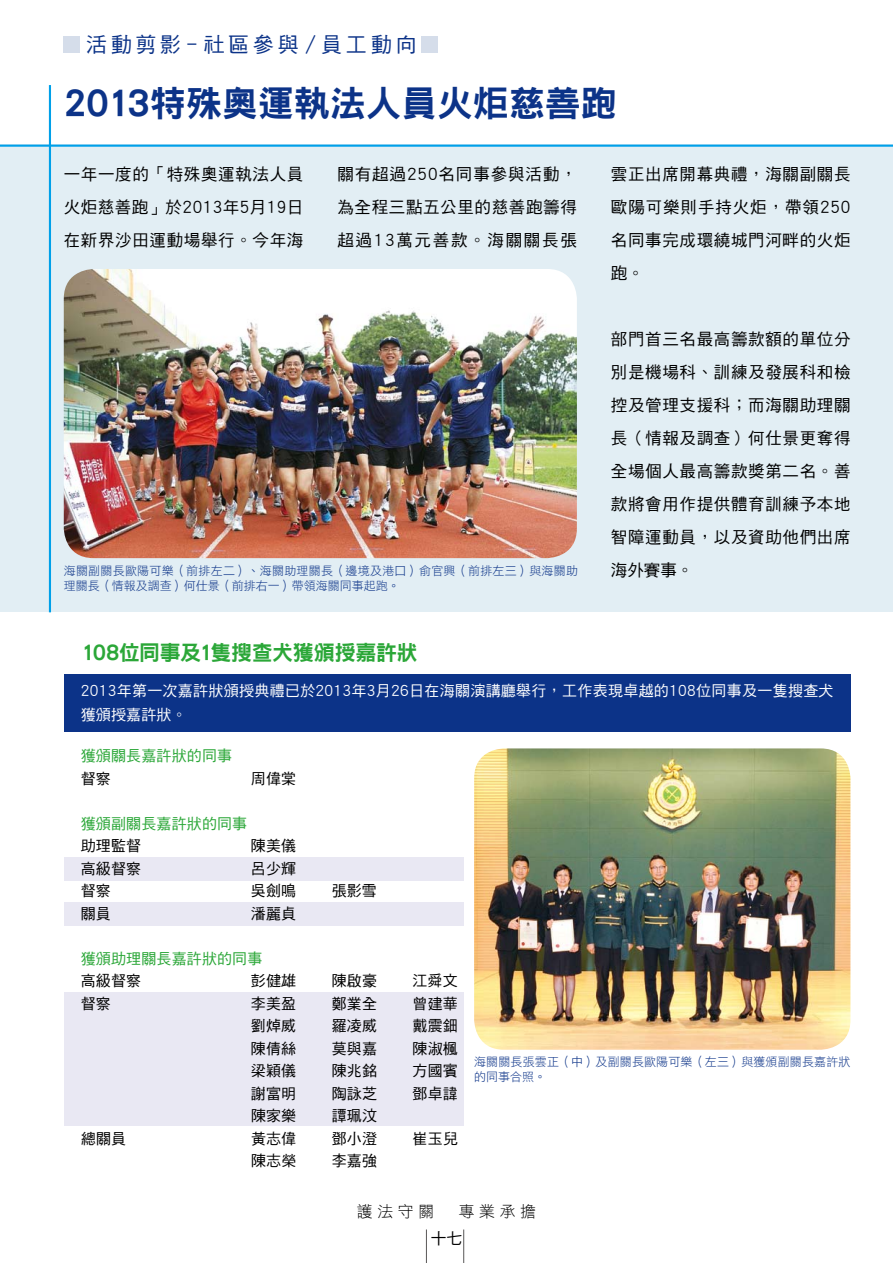
<style>
.page{position:relative;width:893px;height:1263px;background:#fff}
.page>*{position:absolute;margin:0;border:0;box-sizing:border-box;transform-origin:0 0}
.t1{font:36px "DF Hei HK W9";letter-spacing:-.005em;color:#0c3388}
.t2{font:21px "DF Hei HK W9";letter-spacing:-.025em;color:#2ba738}
.t3{font:21px "DF Hei HK W5";letter-spacing:.18em;color:#0c3388}
.t4{font:16.5px/33px "DF Hei HK W5";letter-spacing:.04em;color:#000;text-align:justify}
.t5{font:15.75px "DF Hei HK W3";letter-spacing:.3em;color:#000}
.t6{font:15.75px "DF Hei HK W5";color:#000}
.t7{font:15px "DF Hei HK W5";letter-spacing:.01em;color:#000}
.t8{font:15px/24px "DF Hei HK W5";letter-spacing:.02em;color:#fff}
.t9{font:15px "DF Hei HK W5";letter-spacing:.01em;color:#2ba738}
.t10{font:12px/15px "DF Li Hei HK W3";letter-spacing:.01em;color:#0c3388}
</style>
<div class="page">
<div style="left:64px;top:992px;width:399px;height:133px;background:#e9e8f3"></div>
<div style="left:64px;top:902px;width:399px;height:23px;background:#e9e8f3"></div>
<div style="left:64px;top:857px;width:399px;height:23px;background:#e9e8f3"></div>
<div style="left:422px;top:36px;width:16px;height:16px;background:#d5ddea"></div>
<div style="left:64px;top:36px;width:16px;height:16px;background:#d5ddea"></div>
<hr style="left:463px;top:1229px;width:1px;height:34px;background:#595757">
<hr style="left:426px;top:1229px;width:1px;height:34px;background:#595757">
<div style="left:0;top:145px;width:893px;height:467px;background:#e2eef4"></div>
<hr style="left:49px;top:85px;width:2px;height:527px;background:#00a0e9">
<hr style="left:0;top:145px;width:893px;height:2px;background:#00a0e9">
<img style="left:64px;top:269px;width:513px;height:289px">
<div style="left:64px;top:674px;width:786px;height:57px;background:#0c3388"></div>
<img style="left:474px;top:748px;width:376px;height:302px">
<p class="t3" style="left:86px;top:33px;width:332px">活動剪影﹣社區參與／員工動向</p>
<h1 class="t1" style="left:64px;top:84px;width:554px">2013特殊奧運執法人員火炬慈善跑</h1>
<p class="t4" style="left:64px;top:157px;width:241px">一年一度的「特殊奧運執法人員火炬慈善跑」於2013年5月19日在新界沙田運動場舉行。今年海</p>
<p class="t4" style="left:337px;top:157px;width:241px">關有超過250名同事參與活動，為全程三點五公里的慈善跑籌得超過13萬元善款。海關關長張</p>
<p class="t4" style="left:611px;top:157px;width:241px">雲正出席開幕典禮，海關副關長歐陽可樂則手持火炬，帶領250名同事完成環繞城門河畔的火炬跑。</p>
<p class="t4" style="left:611px;top:322px;width:241px">部門首三名最高籌款額的單位分別是機場科、訓練及發展科和檢控及管理支援科；而海關助理關長（情報及調查）何仕景更奪得全場個人最高籌款獎第二名。善款將會用作提供體育訓練予本地智障運動員，以及資助他們出席</p>
<p class="t10" style="left:64px;top:563px;width:516px">海關副關長歐陽可樂（前排左二）、海關助理關長（邊境及港口）俞官興（前排左三）與海關助</p>
<p class="t4" style="left:611px;top:553px;width:84px">海外賽事。</p>
<p class="t10" style="left:64px;top:578px;width:338px">理關長（情報及調查）何仕景（前排右一）帶領海關同事起跑。</p>
<h3 class="t2" style="left:81px;top:641px;width:339px">108位同事及1隻搜查犬獲頒授嘉許狀</h3>
<p class="t8" style="left:81px;top:678px;width:754px">2013年第一次嘉許狀頒授典禮已於2013年3月26日在海關演講廳舉行，工作表現卓越的108位同事及一隻搜查犬獲頒授嘉許狀。</p>
<p class="t9" style="left:81px;top:748px;width:153px">獲頒關長嘉許狀的同事</p>
<p class="t7" style="left:81px;top:770px;width:32px">督察</p>
<p class="t7" style="left:251px;top:770px;width:47px">周偉棠</p>
<p class="t9" style="left:81px;top:815px;width:168px">獲頒副關長嘉許狀的同事</p>
<p class="t7" style="left:81px;top:838px;width:62px">助理監督</p>
<p class="t7" style="left:251px;top:838px;width:47px">陳美儀</p>
<p class="t7" style="left:81px;top:860px;width:62px">高級督察</p>
<p class="t7" style="left:251px;top:860px;width:47px">呂少輝</p>
<p class="t7" style="left:81px;top:883px;width:32px">督察</p>
<p class="t7" style="left:251px;top:883px;width:47px">吳劍鳴</p>
<p class="t7" style="left:332px;top:883px;width:47px">張影雪</p>
<p class="t7" style="left:81px;top:905px;width:32px">關員</p>
<p class="t7" style="left:251px;top:905px;width:47px">潘麗貞</p>
<p class="t9" style="left:81px;top:950px;width:183px">獲頒助理關長嘉許狀的同事</p>
<p class="t7" style="left:81px;top:973px;width:62px">高級督察</p>
<p class="t7" style="left:251px;top:973px;width:47px">彭健雄</p>
<p class="t7" style="left:332px;top:973px;width:47px">陳啟豪</p>
<p class="t7" style="left:412px;top:973px;width:47px">江舜文</p>
<p class="t7" style="left:81px;top:995px;width:32px">督察</p>
<p class="t7" style="left:251px;top:995px;width:47px">李美盈</p>
<p class="t7" style="left:332px;top:995px;width:47px">鄭業全</p>
<p class="t7" style="left:412px;top:995px;width:47px">曾建華</p>
<p class="t7" style="left:251px;top:1018px;width:47px">劉焯威</p>
<p class="t7" style="left:332px;top:1018px;width:47px">羅凌威</p>
<p class="t7" style="left:412px;top:1018px;width:47px">戴震鈿</p>
<p class="t7" style="left:251px;top:1040px;width:47px">陳倩絲</p>
<p class="t7" style="left:332px;top:1040px;width:47px">莫與嘉</p>
<p class="t7" style="left:413px;top:1040px;width:47px">陳淑楓</p>
<p class="t7" style="left:251px;top:1063px;width:47px">梁穎儀</p>
<p class="t7" style="left:332px;top:1063px;width:47px">陳兆銘</p>
<p class="t7" style="left:413px;top:1063px;width:47px">方國賓</p>
<p class="t7" style="left:251px;top:1085px;width:47px">謝富明</p>
<p class="t7" style="left:332px;top:1085px;width:47px">陶詠芝</p>
<p class="t7" style="left:413px;top:1085px;width:47px">鄧卓諱</p>
<p class="t7" style="left:251px;top:1108px;width:47px">陳家樂</p>
<p class="t7" style="left:332px;top:1108px;width:47px">譚珮汶</p>
<p class="t7" style="left:81px;top:1130px;width:47px">總關員</p>
<p class="t7" style="left:251px;top:1130px;width:47px">黃志偉</p>
<p class="t7" style="left:332px;top:1130px;width:47px">鄧小澄</p>
<p class="t7" style="left:413px;top:1130px;width:47px">崔玉兒</p>
<p class="t7" style="left:251px;top:1153px;width:47px">陳志榮</p>
<p class="t7" style="left:332px;top:1153px;width:47px">李嘉強</p>
<p class="t10" style="left:474px;top:1054px;width:378px">海關關長張雲正（中）及副關長歐陽可樂（左三）與獲頒副關長嘉許狀的同事合照。</p>
<p class="t5" style="left:357px;top:1203px;width:79px">護法守關</p>
<p class="t5" style="left:459px;top:1203px;width:79px">專業承擔</p>
<p class="t6" style="left:431px;top:1230px;width:33px">十七</p>
</div>
